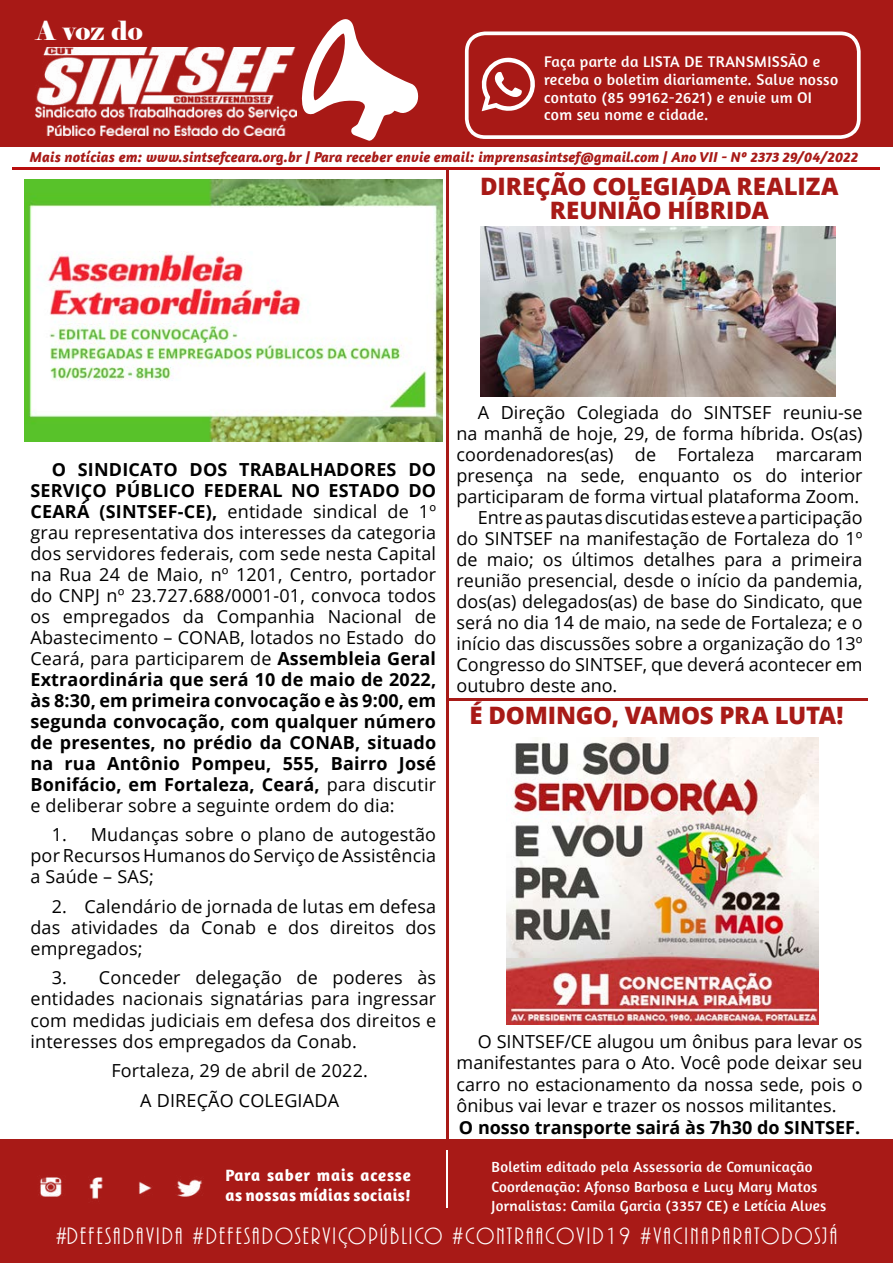
<style>
.page{position:relative;width:893px;height:1263px;background:#fff}
.page>*{position:absolute;margin:0;border:0;box-sizing:border-box;transform-origin:0 0}
.t1{font:26.25px "Elephant";color:#fff}
.t2{font:24.6px "ARBONNIE";letter-spacing:.09em;color:#fff}
.t3{font:800 24px/24px "Open Sans";letter-spacing:-.005em;color:#a81a17;text-align:center}
.t4{font:18px/21px "Open Sans";color:#000;text-align:justify}
.t5{font:700 18px "Open Sans";color:#000}
.t6{font:700 16.8px/20.1px "Amaranth";letter-spacing:.03em;color:#fff}
.t7{font:15.75px/17.9px "Amaranth";letter-spacing:.02em;color:#fff}
.t8{font:15px/19.5px "Amaranth";letter-spacing:.02em;color:#fff}
.t9{font:italic 700 14.7px "Amaranth";letter-spacing:.01em;color:#a81a17}
.s1{font-weight:700}
</style>
<div class="page">
<img style="left:480px;top:227px;width:355px;height:170px">
<div style="left:0;top:0;width:893px;height:146px;background:#a81916"></div>
<svg style="left:301px;top:19px;width:118px;height:122px"></svg>
<div style="left:0;top:1139px;width:893px;height:124px;background:#a81a17"></div>
<img style="left:36px;top:47px;width:260px;height:89px">
<hr style="left:12px;top:167px;width:867px;height:2px;background:#b90e0e">
<hr style="left:446px;top:1150px;width:2px;height:58px;background:#fff">
<img style="left:40px;top:1177px;width:162px;height:22px">
<div style="left:465px;top:32px;width:396px;height:107px;border:4px solid #fff;border-radius:18px"></div>
<svg style="left:481px;top:58px;width:54px;height:53px"></svg>
<hr style="left:446px;top:168px;width:2px;height:975px;background:#a81a17">
<hr style="left:446px;top:698px;width:422px;height:3px;background:#a81a17">
<img style="left:506px;top:737px;width:313px;height:221px">
<img style="left:506px;top:958px;width:313px;height:66px">
<img style="left:24px;top:180px;width:419px;height:262px">
<h1 class="t1" style="left:36px;top:15px;width:108px">A voz do</h1>
<p class="t7" style="left:544px;top:52px;width:295px">Faça parte da LISTA DE TRANSMISSÃO e receba o boletim diariamente. Salve nosso contato (85 99162-2621) e envie um OI com seu nome e cidade.</p>
<p class="t9" style="left:30px;top:148px;width:830px">Mais notícias em: www.sintsefceara.org.br | Para receber envie email: imprensasintsef@gmail.com | Ano VII - Nº 2373 29/04/2022</p>
<h3 class="t3" style="left:480px;top:173px;width:360px">DIREÇÃO COLEGIADA REALIZA<br>REUNIÃO HÍBRIDA</h3>
<p class="t4" style="left:30px;top:458px;width:407px;text-indent:21px"><span class="s1">O SINDICATO DOS TRABALHADORES DO SERVIÇO PÚBLICO FEDERAL NO ESTADO DO CEARÁ (SINTSEF-CE),</span> entidade sindical de 1º grau representativa dos interesses da categoria dos servidores federais, com sede nesta Capital na Rua 24 de Maio, nº 1201, Centro, portador do CNPJ nº 23.727.688/0001-01, convoca todos os empregados da Companhia Nacional de Abastecimento – CONAB, lotados no Estado do Ceará, para participarem de <span class="s1">Assembleia Geral Extraordinária que será 10 de maio de 2022, às 8:30, em primeira convocação e às 9:00, em segunda convocação, com qualquer número de presentes, no prédio da CONAB, situado na rua Antônio Pompeu, 555, Bairro José Bonifácio, em Fortaleza, Ceará,</span> para discutir e deliberar sobre a seguinte ordem do dia:</p>
<p class="t4" style="left:30px;top:824px;width:407px;text-indent:21px">1. Mudanças sobre o plano de autogestão por Recursos Humanos do Serviço de Assistência a Saúde – SAS;</p>
<p class="t4" style="left:30px;top:895px;width:407px;text-indent:21px">2. Calendário de jornada de lutas em defesa das atividades da Conab e dos direitos dos empregados;</p>
<p class="t4" style="left:30px;top:967px;width:407px;text-indent:21px">3. Conceder delegação de poderes às entidades nacionais signatárias para ingressar com medidas judiciais em defesa dos direitos e interesses dos empregados da Conab.</p>
<p class="t4" style="left:111px;top:1055px;width:258px;line-height:29.5px;text-align:center">Fortaleza, 29 de abril de 2022.<br>A DIREÇÃO COLEGIADA</p>
<p class="t6" style="left:225px;top:1164px;width:187px">Para saber mais acesse as nossas mídias sociais!</p>
<p class="t4" style="left:478px;top:402px;width:386px">A Direção Colegiada do SINTSEF reuniu-se</p>
<p class="t4" style="left:457px;top:423px;width:407px">na manhã de hoje, 29, de forma híbrida. Os(as)</p>
<p class="t4" style="left:457px;top:444px;width:407px">coordenadores(as) de Fortaleza marcaram</p>
<p class="t4" style="left:457px;top:465px;width:407px">presença na sede, enquanto os do interior</p>
<p class="t4" style="left:457px;top:486px;width:404px">participaram de forma virtual plataforma Zoom.</p>
<p class="t4" style="left:478px;top:507px;width:386px">Entre as pautas discutidas esteve a participação</p>
<p class="t4" style="left:457px;top:528px;width:407px">do SINTSEF na manifestação de Fortaleza do 1º</p>
<p class="t4" style="left:457px;top:549px;width:407px">de maio; os últimos detalhes para a primeira</p>
<p class="t4" style="left:457px;top:570px;width:407px">reunião presencial, desde o início da pandemia,</p>
<p class="t4" style="left:457px;top:591px;width:407px">dos(as) delegados(as) de base do Sindicato, que</p>
<p class="t4" style="left:457px;top:612px;width:407px">será no dia 14 de maio, na sede de Fortaleza; e o</p>
<p class="t4" style="left:457px;top:633px;width:407px">início das discussões sobre a organização do 13º</p>
<p class="t4" style="left:457px;top:654px;width:407px">Congresso do SINTSEF, que deverá acontecer em</p>
<p class="t4" style="left:457px;top:675px;width:162px">outubro deste ano.</p>
<h3 class="t3" style="left:470px;top:702px;width:375px">É DOMINGO, VAMOS PRA LUTA!</h3>
<p class="t4" style="left:457px;top:1030px;width:407px;line-height:21.6px;text-indent:21px">O SINTSEF/CE alugou um ônibus para levar os manifestantes para o Ato. Você pode deixar seu carro no estacionamento da nossa sede, pois o ônibus vai levar e trazer os nossos militantes.</p>
<p class="t5" style="left:459px;top:1115px;width:403px">O nosso transporte sairá às 7h30 do SINTSEF.</p>
<p class="t8" style="left:492px;top:1157px;width:336px">Boletim editado pela Assessoria de Comunicação<br>Coordenação: Afonso Barbosa e Lucy Mary Matos<br>Jornalistas: Camila Garcia (3357 CE) e Letícia Alves</p>
<h2 class="t2" style="left:56px;top:1223px;width:783px">#DEFESADAVIDA #DEFESADOSERVIÇOPÚBLICO #CONTRAACOVID19 #VACINAPARATODOSJÁ</h2>
</div>
